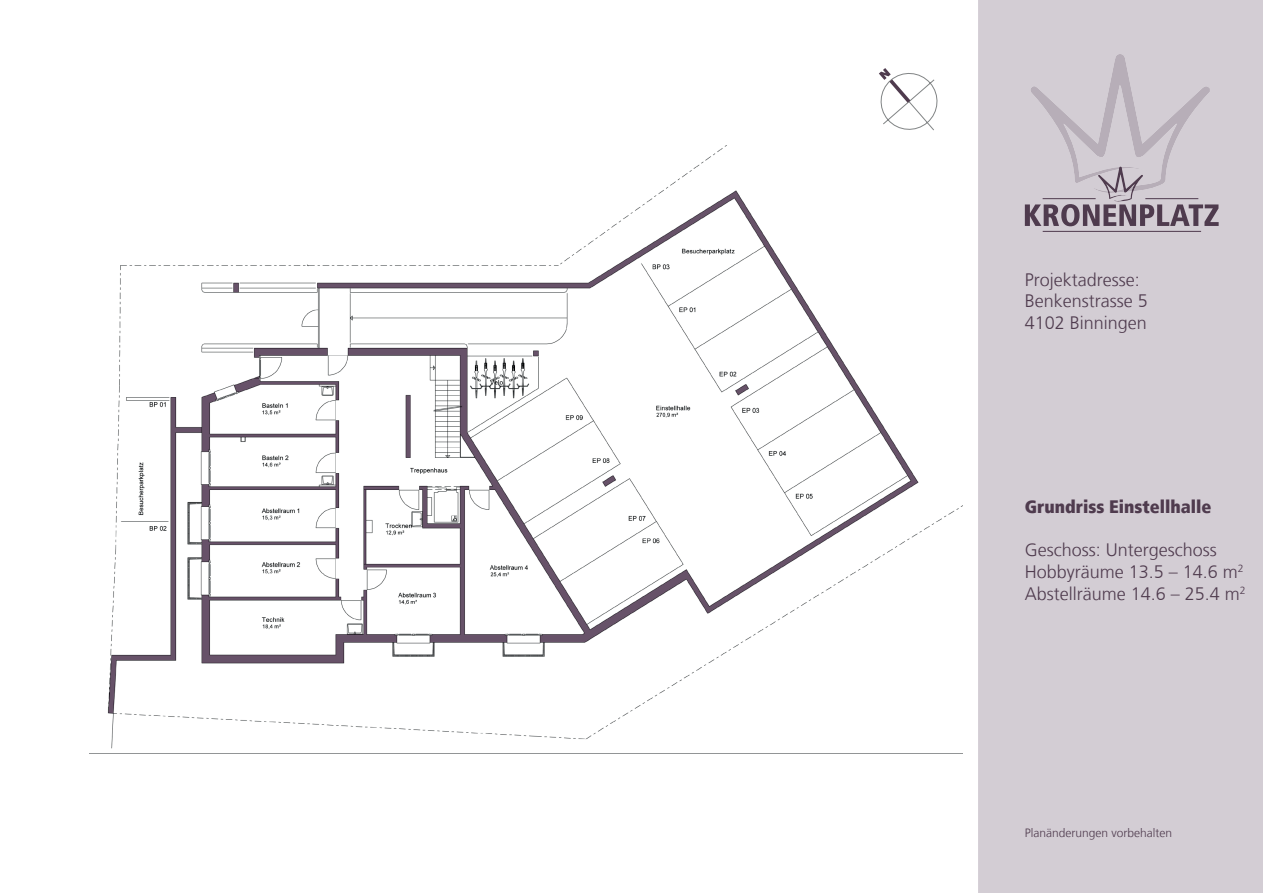
<style>
.page{position:relative;width:1263px;height:893px;background:#fff}
.page>*{position:absolute;margin:0;border:0;box-sizing:border-box;transform-origin:0 0}
.t1{font:300 18px/21.6px "Frutiger LT";color:#4f3b4e}
.t2{font:900 condensed 18px "Frutiger LT";color:#4f3b4e}
.t3{font:300 12px "Frutiger LT";color:#4f3b4e}
</style>
<div class="page">
<img style="left:89px;top:146px;width:873px;height:608px">
<div style="left:978px;top:0;width:285px;height:893px;background:#d3cdd4"></div>
<hr style="left:1043px;top:231px;width:158px;height:1px;background:#4f3b4e">
<svg style="left:1025px;top:54px;width:193px;height:172px;background:#c5bdc5"></svg>
<svg style="left:879px;top:68px;width:59px;height:63px"></svg>
<p class="t1" style="left:1025px;top:269px;width:125px">Projektadresse:<br>Benkenstrasse 5<br>4102 Binningen</p>
<p class="t2" style="left:1025px;top:496px;width:188px">Grundriss Einstellhalle</p>
<p class="t1" style="left:1025px;top:540px;width:222px">Geschoss: Untergeschoss<br>Hobbyräume 13.5 – 14.6 m<sup>2<br></sup>Abstellräume 14.6 – 25.4 m<sup>2</sup></p>
<p class="t3" style="left:1025px;top:826px;width:149px">Planänderungen vorbehalten</p>
</div>
